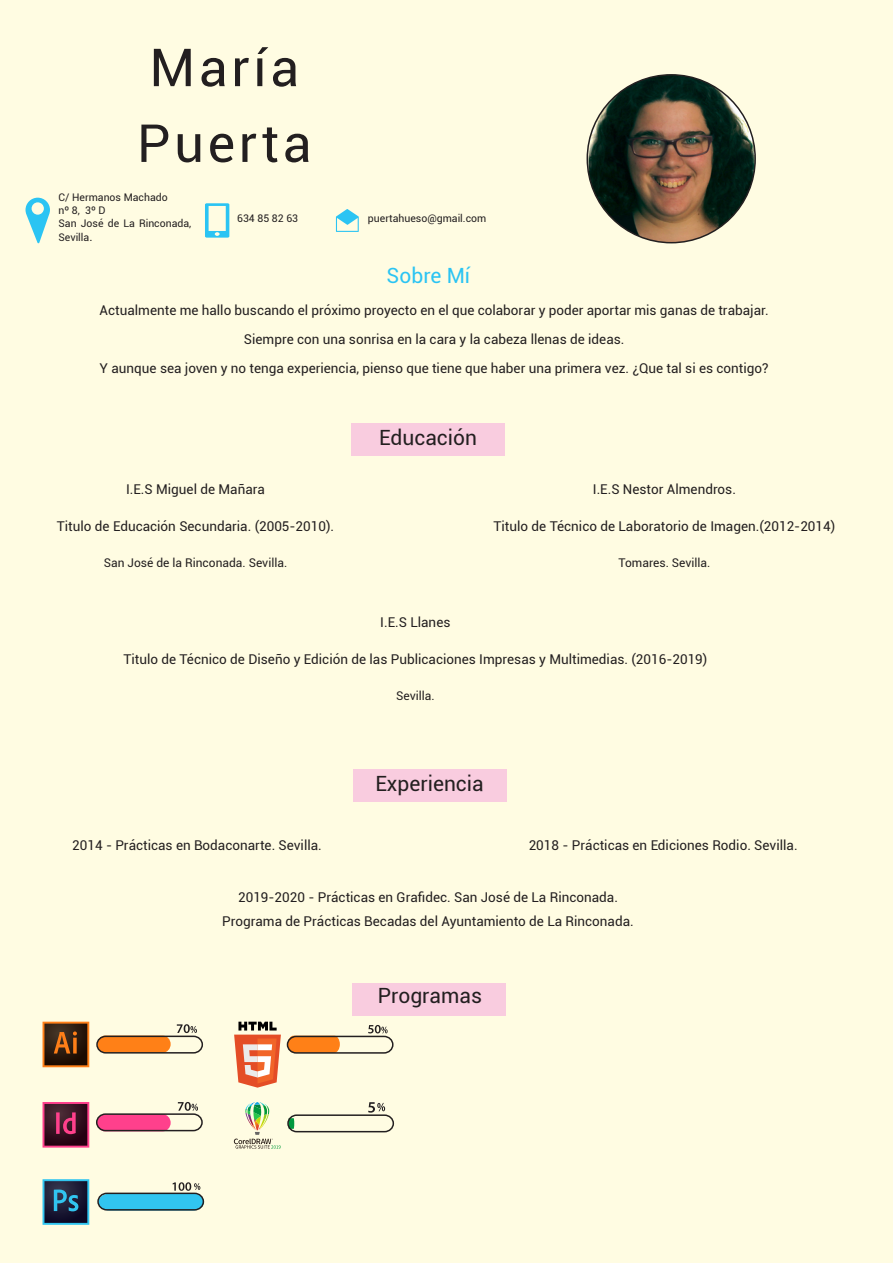
<style>
.page{position:relative;width:893px;height:1263px;background:#fffce2}
.page>*{position:absolute;margin:0;border:0;box-sizing:border-box;transform-origin:0 0}
.t1{font:52.5px "Roboto";letter-spacing:.07em;color:#231f20}
.t2{font:21px "Roboto";color:#231f20}
.t3{font:21px "Roboto";color:#2bc4f3}
.t4{font:13.5px "Roboto";color:#231f20}
.t5{font:12px "Roboto";color:#231f20}
.t6{font:10.5px/14.4px "Roboto";color:#231f20}
.s1{font-size:12px}
</style>
<div class="page">
<div style="left:352px;top:423px;width:153px;height:32px;background:#f9ccdf"></div>
<div style="left:353px;top:983px;width:153px;height:32px;background:#f9ccdf"></div>
<div style="left:353px;top:769px;width:153px;height:32px;background:#f9ccdf"></div>
<img style="left:589px;top:75px;width:166px;height:168px">
<svg style="left:26px;top:198px;width:24px;height:45px"></svg>
<svg style="left:205px;top:203px;width:24px;height:35px"></svg>
<svg style="left:336px;top:209px;width:23px;height:23px"></svg>
<svg style="left:43px;top:1022px;width:46px;height:45px;background:#5e3211"></svg>
<svg style="left:96px;top:1024px;width:107px;height:30px"></svg>
<svg style="left:96px;top:1102px;width:107px;height:30px"></svg>
<svg style="left:43px;top:1180px;width:46px;height:45px;background:#214563"></svg>
<svg style="left:43px;top:1102px;width:46px;height:45px;background:#651c3a"></svg>
<svg style="left:97px;top:1182px;width:108px;height:29px"></svg>
<svg style="left:234px;top:1022px;width:160px;height:65px"></svg>
<svg style="left:234px;top:1102px;width:161px;height:47px"></svg>
<p class="t1" style="left:149px;top:31px;width:151px">María</p>
<p class="t1" style="left:137px;top:106px;width:176px">Puerta</p>
<p class="t6" style="left:59px;top:190px;width:111px">C/ Hermanos Machado</p>
<p class="t6" style="left:59px;top:203px;width:48px">nº 8, 3º D</p>
<p class="t6" style="left:59px;top:215px;width:134px">San José de La Rinconada,<br>Sevilla<span class="s1">.</span></p>
<p class="t6" style="left:237px;top:210px;width:63px">634 85 82 63</p>
<p class="t6" style="left:368px;top:210px;width:120px">puertahueso@gmail.com</p>
<p class="t3" style="left:387px;top:260px;width:85px">Sobre Mí</p>
<p class="t4" style="left:100px;top:301px;width:670px">Actualmente me hallo buscando el próximo proyecto en el que colaborar y poder aportar mis ganas de trabajar.</p>
<p class="t4" style="left:244px;top:330px;width:382px">Siempre con una sonrisa en la cara y la cabeza llenas de ideas.</p>
<p class="t4" style="left:100px;top:359px;width:670px">Y aunque sea joven y no tenga experiencia, pienso que tiene que haber una primera vez. ¿Que tal si es contigo?</p>
<p class="t4" style="left:126px;top:480px;width:140px">I.E.S Miguel de Mañara</p>
<p class="t4" style="left:57px;top:517px;width:279px">Titulo de Educación Secundaria. (2005-2010).</p>
<p class="t5" style="left:104px;top:554px;width:185px">San José de la Rinconada. Sevilla.</p>
<p class="t2" style="left:379px;top:423px;width:99px">Educación</p>
<p class="t4" style="left:593px;top:480px;width:145px">I.E.S Nestor Almendros.</p>
<p class="t4" style="left:493px;top:517px;width:343px">Titulo de Técnico de Laboratorio de Imagen.(2012-2014)</p>
<p class="t5" style="left:618px;top:554px;width:93px">Tomares. Sevilla.</p>
<p class="t4" style="left:380px;top:612px;width:72px">I.E.S Llanes</p>
<p class="t4" style="left:123px;top:650px;width:586px">Titulo de Técnico de Diseño y Edición de las Publicaciones Impresas y Multimedias. (2016-2019)</p>
<p class="t5" style="left:396px;top:687px;width:40px">Sevilla.</p>
<p class="t2" style="left:375px;top:769px;width:110px">Experiencia</p>
<p class="t4" style="left:72px;top:836px;width:251px">2014 - Prácticas en Bodaconarte. Sevilla.</p>
<p class="t4" style="left:529px;top:836px;width:270px">2018 - Prácticas en Ediciones Rodio. Sevilla.</p>
<p class="t4" style="left:238px;top:887px;width:381px">2019-2020 - Prácticas en Grafidec. San José de La Rinconada.</p>
<p class="t4" style="left:222px;top:912px;width:413px">Programa de Prácticas Becadas del Ayuntamiento de La Rinconada.</p>
<p class="t2" style="left:378px;top:981px;width:106px">Programas</p>
</div>
